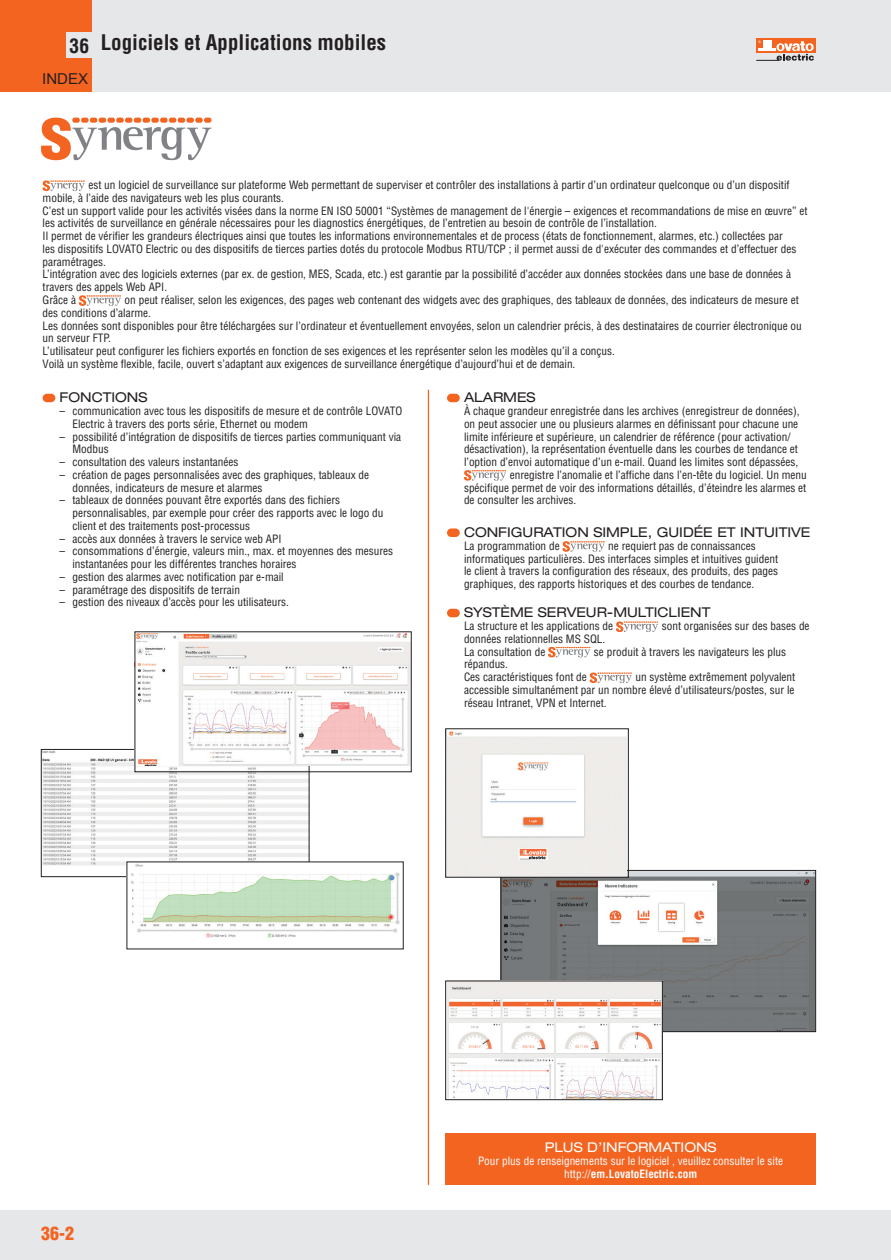
<style>
.page{position:relative;width:891px;height:1260px;background:#fff}
.page>*{position:absolute;margin:0;border:0;box-sizing:border-box;transform-origin:0 0}
.t1{font:700 condensed 21px "Helvetica";color:#231f20}
.t2{font:900 condensed 18px "Helvetica";color:#f36421}
.t3{font:15px "Arial";color:#231f20}
.t4{font:expanded 13.5px "Helvetica Neue";color:#231f20}
.t5{font:expanded 13.5px "Helvetica Neue";color:#fff}
.t6{font:condensed 11.25px/12.8px "Helvetica";color:#231f20}
.t7{font:condensed 11.25px/12.8px "Helvetica";color:#fff;text-align:center}
.s1{font-weight:700}
</style>
<div class="page">
<div style="left:0;top:0;width:890px;height:92px;background:#e6e7e9"></div>
<div style="left:0;top:1210px;width:890px;height:50px;background:#e6e7e9"></div>
<div style="left:755px;top:38px;width:60px;height:15px;background:#f36421"></div>
<svg style="left:755px;top:40px;width:58px;height:21px"></svg>
<div style="left:0;top:0;width:92px;height:92px;background:#f36421"></div>
<div style="left:67px;top:33px;width:27px;height:25px;background:#e6e7e9"></div>
<svg style="left:41px;top:118px;width:170px;height:42px"></svg>
<div style="left:43px;top:394px;width:12px;height:8px;background:#f36421;border-radius:4px"></div>
<svg style="left:43px;top:181px;width:42px;height:10px"></svg>
<svg style="left:79px;top:295px;width:42px;height:11px"></svg>
<div style="left:447px;top:394px;width:12px;height:8px;background:#f36421;border-radius:4px"></div>
<svg style="left:464px;top:470px;width:42px;height:11px"></svg>
<div style="left:447px;top:528px;width:12px;height:9px;background:#f36421;border-radius:4px"></div>
<svg style="left:562px;top:541px;width:42px;height:11px"></svg>
<div style="left:447px;top:609px;width:12px;height:8px;background:#f36421;border-radius:4px"></div>
<svg style="left:616px;top:621px;width:41px;height:11px"></svg>
<svg style="left:548px;top:647px;width:42px;height:10px"></svg>
<svg style="left:589px;top:672px;width:42px;height:11px"></svg>
<img style="left:43px;top:751px;width:264px;height:120px">
<div style="left:41px;top:749px;width:268px;height:128px;border:1px solid #231f20"></div>
<img style="left:137px;top:634px;width:272px;height:131px">
<img style="left:129px;top:864px;width:271px;height:74px">
<div style="left:445px;top:1134px;width:370px;height:51px;background:#f36421"></div>
<hr style="left:427px;top:390px;width:2px;height:795px;background:#f36421">
<img style="left:502px;top:872px;width:311px;height:158px">
<div style="left:500px;top:870px;width:315px;height:162px;border:1px solid #231f20"></div>
<img style="left:447px;top:731px;width:179px;height:144px">
<img style="left:447px;top:983px;width:213px;height:115px">
<div style="left:445px;top:981px;width:217px;height:119px;border:1px solid #231f20"></div>
<h1 class="t1" style="left:70px;top:29px;width:318px"><sub>36</sub> Logiciels et Applications mobiles</h1>
<h3 class="t3" style="left:42px;top:69px;width:47px">INDEX</h3>
<p class="t6" style="left:43px;top:178px;width:766px;text-indent:46px">est un logiciel de surveillance sur plateforme Web permettant de superviser et contrôler des installations à partir d’un ordinateur quelconque ou d’un dispositif mobile, à l’aide des navigateurs web les plus courants.<br>C’est un support valide pour les activités visées dans la norme EN ISO 50001 “Systèmes de management de l'énergie – exigences et recommandations de mise en œuvre” et les activités de surveillance en générale nécessaires pour les diagnostics énergétiques, de l’entretien au besoin de contrôle de l’installation.<br>Il permet de vérifier les grandeurs électriques ainsi que toutes les informations environnementales et de process (états de fonctionnement, alarmes, etc.) collectées par<br>les dispositifs LOVATO Electric ou des dispositifs de tierces parties dotés du protocole Modbus RTU/TCP ; il permet aussi de d'exécuter des commandes et d’effectuer des paramétrages.<br>L’intégration avec des logiciels externes (par ex. de gestion, MES, Scada, etc.) est garantie par la possibilité d’accéder aux données stockées dans une base de données à travers des appels Web API.<br>Grâce à</p>
<p class="t6" style="left:43px;top:293px;width:760px;text-indent:82px">on peut réaliser, selon les exigences, des pages web contenant des widgets avec des graphiques, des tableaux de données, des indicateurs de mesure et des conditions d’alarme.<br>Les données sont disponibles pour être téléchargées sur l’ordinateur et éventuellement envoyées, selon un calendrier précis, à des destinataires de courrier électronique ou un serveur FTP.<br>L’utilisateur peut configurer les fichiers exportés en fonction de ses exigences et les représenter selon les modèles qu’il a conçus.<br>Voilà un système flexible, facile, ouvert s’adaptant aux exigences de surveillance énergétique d’aujourd’hui et de demain.</p>
<p class="t4" style="left:464px;top:389px;width:73px">ALARMES</p>
<p class="t6" style="left:464px;top:404px;width:337px">À chaque grandeur enregistrée dans les archives (enregistreur de données),</p>
<p class="t6" style="left:464px;top:417px;width:335px">on peut associer une ou plusieurs alarmes en définissant pour chacune une</p>
<p class="t6" style="left:464px;top:430px;width:328px">limite inférieure et supérieure, un calendrier de référence (pour activation/</p>
<p class="t6" style="left:464px;top:443px;width:335px">désactivation), la représentation éventuelle dans les courbes de tendance et</p>
<p class="t6" style="left:464px;top:455px;width:335px">l’option d’envoi automatique d’un e-mail. Quand les limites sont dépassées,</p>
<p class="t6" style="left:509px;top:468px;width:298px">enregistre l’anomalie et l’affiche dans l’en-tête du logiciel. Un menu</p>
<p class="t6" style="left:464px;top:481px;width:344px">spécifique permet de voir des informations détaillés, d’éteindre les alarmes et</p>
<p class="t6" style="left:464px;top:494px;width:114px">de consulter les archives.</p>
<p class="t4" style="left:464px;top:524px;width:348px">CONFIGURATION SIMPLE, GUIDÉE ET INTUITIVE</p>
<p class="t6" style="left:464px;top:539px;width:97px">La programmation de</p>
<p class="t4" style="left:60px;top:389px;width:89px">FONCTIONS</p>
<p class="t6" style="left:72px;top:404px;width:331px;text-indent:-13px">– communication avec tous les dispositifs de mesure et de contrôle LOVATO<br>Electric à travers des ports série, Ethernet ou modem</p>
<p class="t6" style="left:72px;top:430px;width:330px;text-indent:-13px">– possibilité d’intégration de dispositifs de tierces parties communiquant via<br>Modbus</p>
<p class="t6" style="left:60px;top:455px;width:180px">– consultation des valeurs instantanées</p>
<p class="t6" style="left:72px;top:468px;width:298px;text-indent:-13px">– création de pages personnalisées avec des graphiques, tableaux de données, indicateurs de mesure et alarmes</p>
<p class="t6" style="left:72px;top:494px;width:312px;text-indent:-13px">– tableaux de données pouvant être exportés dans des fichiers personnalisables, par exemple pour créer des rapports avec le logo du client et des traitements post-processus</p>
<p class="t6" style="left:60px;top:532px;width:223px">– accès aux données à travers le service web API</p>
<p class="t6" style="left:72px;top:545px;width:322px;text-indent:-13px">– consommations d’énergie, valeurs min., max. et moyennes des mesures instantanées pour les différentes tranches horaires</p>
<p class="t6" style="left:60px;top:570px;width:225px">– gestion des alarmes avec notification par e-mail</p>
<p class="t6" style="left:60px;top:583px;width:182px">– paramétrage des dispositifs de terrain</p>
<p class="t6" style="left:60px;top:596px;width:231px">– gestion des niveaux d’accès pour les utilisateurs.</p>
<p class="t6" style="left:464px;top:539px;width:315px;text-indent:144px">ne requiert pas de connaissances informatiques particulières. Des interfaces simples et intuitives guident le client à travers la configuration des réseaux, des produits, des pages graphiques, des rapports historiques et des courbes de tendance.</p>
<p class="t4" style="left:464px;top:604px;width:248px">SYSTÈME SERVEUR-MULTICLIENT</p>
<p class="t6" style="left:464px;top:619px;width:150px">La structure et les applications de</p>
<p class="t6" style="left:661px;top:619px;width:149px">sont organisées sur des bases de</p>
<p class="t6" style="left:464px;top:632px;width:143px">données relationnelles MS SQL.<br>La consultation de</p>
<p class="t6" style="left:593px;top:645px;width:194px">se produit à travers les navigateurs les plus</p>
<p class="t6" style="left:464px;top:658px;width:124px">répandus.<br>Ces caractéristiques font de</p>
<p class="t6" style="left:464px;top:670px;width:332px;text-align:justify;text-indent:171px">un système extrêmement polyvalent accessible simultanément par un nombre élevé d’utilisateurs/postes, sur le réseau Intranet, VPN et Internet.</p>
<h2 class="t2" style="left:41px;top:1222px;width:34px">36-2</h2>
<p class="t5" style="left:544px;top:1139px;width:173px">PLUS D’INFORMATIONS</p>
<p class="t7" style="left:478px;top:1154px;width:306px">Pour plus de renseignements sur le logiciel , veuillez consulter le site http://<span class="s1">em.LovatoElectric.com</span></p>
</div>
